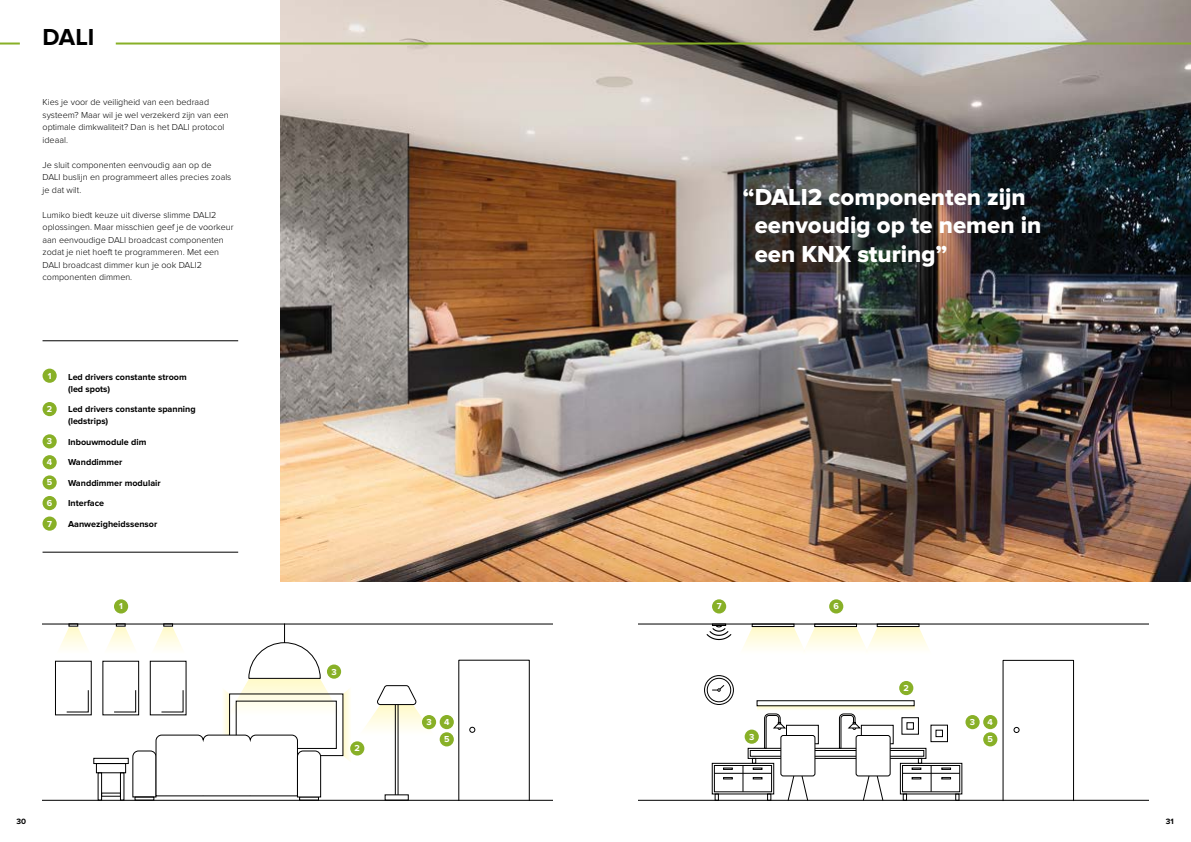
<style>
.page{position:relative;width:1191px;height:842px;background:#fff}
.page>*{position:absolute;margin:0;border:0;box-sizing:border-box;transform-origin:0 0}
.t1{font:24px/28.8px "Proxima Nova Extrabld";color:#fff}
.t2{font:700 24px "Proxima Nova";color:#000}
.t3{font:300 9px/12.5px "Proxima Nova";color:#000}
.t4{font:700 9px/12px "Proxima Nova";color:#000}
.t5{font:700 9px "Proxima Nova";color:#fff}
.t6{font:700 8px "Proxima Nova";color:#000}
</style>
<div class="page">
<img style="left:281px;top:0;width:910px;height:581px">
<hr style="left:395px;top:704px;width:1px;height:91px;background:#000">
<hr style="left:398px;top:704px;width:1px;height:91px;background:#000">
<div style="left:55px;top:661px;width:36px;height:54px;border:1px solid #000"></div>
<svg style="left:66px;top:690px;width:23px;height:22px"></svg>
<div style="left:94px;top:758px;width:34px;height:6px;border:1px solid #000"></div>
<div style="left:96px;top:763px;width:30px;height:10px;border:1px solid #000"></div>
<div style="left:98px;top:772px;width:4px;height:28px;border:1px solid #000"></div>
<div style="left:120px;top:772px;width:4px;height:28px;border:1px solid #000"></div>
<svg style="left:469px;top:727px;width:6px;height:5px"></svg>
<svg style="left:364px;top:685px;width:70px;height:51px"></svg>
<svg style="left:56px;top:624px;width:34px;height:25px"></svg>
<svg style="left:104px;top:624px;width:247px;height:173px"></svg>
<hr style="left:43px;top:623px;width:510px;height:1px;background:#000">
<hr style="left:43px;top:800px;width:510px;height:1px;background:#000">
<svg style="left:743px;top:627px;width:185px;height:24px"></svg>
<svg style="left:757px;top:706px;width:157px;height:4px"></svg>
<hr style="left:638px;top:623px;width:510px;height:1px;background:#000">
<hr style="left:638px;top:800px;width:510px;height:1px;background:#000">
<div style="left:1002px;top:660px;width:71px;height:141px;border:1px solid #000"></div>
<svg style="left:1013px;top:727px;width:6px;height:6px"></svg>
<div style="left:748px;top:748px;width:178px;height:11px;border:1px solid #000"></div>
<div style="left:750px;top:750px;width:174px;height:6px;border:1px solid #000"></div>
<div style="left:861px;top:725px;width:32px;height:19px;border:1px solid #000"></div>
<div style="left:935px;top:730px;width:7px;height:7px;border:1px solid #000"></div>
<div style="left:752px;top:624px;width:42px;height:3px;border:1px solid #000"></div>
<div style="left:814px;top:624px;width:42px;height:3px;border:1px solid #000"></div>
<div style="left:877px;top:624px;width:42px;height:3px;border:1px solid #000"></div>
<svg style="left:955px;top:794px;width:4px;height:6px"></svg>
<div style="left:900px;top:763px;width:62px;height:31px;border:1px solid #000"></div>
<div style="left:902px;top:765px;width:58px;height:27px;border:1px solid #000"></div>
<svg style="left:931px;top:765px;width:1px;height:27px"></svg>
<hr style="left:902px;top:773px;width:57px;height:1px;background:#000">
<svg style="left:912px;top:758px;width:10px;height:12px"></svg>
<svg style="left:912px;top:777px;width:9px;height:2px"></svg>
<svg style="left:941px;top:768px;width:9px;height:2px"></svg>
<svg style="left:941px;top:777px;width:9px;height:2px"></svg>
<svg style="left:767px;top:794px;width:4px;height:6px"></svg>
<svg style="left:715px;top:794px;width:3px;height:6px"></svg>
<div style="left:712px;top:763px;width:62px;height:31px;border:1px solid #000"></div>
<div style="left:714px;top:765px;width:58px;height:27px;border:1px solid #000"></div>
<svg style="left:742px;top:765px;width:1px;height:27px"></svg>
<hr style="left:714px;top:773px;width:57px;height:1px;background:#000">
<svg style="left:752px;top:758px;width:10px;height:12px"></svg>
<svg style="left:753px;top:777px;width:9px;height:2px"></svg>
<svg style="left:723px;top:768px;width:9px;height:2px"></svg>
<svg style="left:723px;top:777px;width:9px;height:2px"></svg>
<svg style="left:839px;top:713px;width:22px;height:36px"></svg>
<div style="left:786px;top:725px;width:32px;height:19px;border:1px solid #000"></div>
<svg style="left:764px;top:713px;width:22px;height:36px"></svg>
<svg style="left:876px;top:776px;width:7px;height:25px"></svg>
<svg style="left:862px;top:776px;width:7px;height:25px"></svg>
<div style="left:856px;top:735px;width:34px;height:41px;background:#fff;border-radius:2px"></div>
<div style="left:856px;top:735px;width:34px;height:41px;border:1px solid #000;border-radius:2px"></div>
<svg style="left:801px;top:776px;width:7px;height:25px"></svg>
<svg style="left:787px;top:776px;width:7px;height:25px"></svg>
<div style="left:781px;top:735px;width:34px;height:41px;background:#fff;border-radius:2px"></div>
<div style="left:780px;top:735px;width:35px;height:41px;border:1px solid #000;border-radius:2px"></div>
<div style="left:704px;top:675px;width:29px;height:30px;border:1px solid #000;border-radius:50%"></div>
<div style="left:707px;top:678px;width:24px;height:24px;border:1px solid #000;border-radius:50%"></div>
<svg style="left:712px;top:685px;width:12px;height:6px"></svg>
<svg style="left:706px;top:624px;width:25px;height:16px"></svg>
<div style="left:327px;top:664px;width:14px;height:15px;background:#88b027;border-radius:50%"></div>
<div style="left:350px;top:741px;width:14px;height:14px;background:#88b027;border-radius:50%"></div>
<div style="left:712px;top:599px;width:14px;height:14px;background:#88b027;border-radius:50%"></div>
<div style="left:829px;top:599px;width:14px;height:14px;background:#88b027;border-radius:50%"></div>
<div style="left:114px;top:599px;width:14px;height:14px;background:#88b027;border-radius:50%"></div>
<div style="left:440px;top:732px;width:14px;height:14px;background:#88b027;border-radius:50%"></div>
<div style="left:422px;top:715px;width:14px;height:14px;background:#88b027;border-radius:50%"></div>
<div style="left:440px;top:715px;width:14px;height:14px;background:#88b027;border-radius:50%"></div>
<div style="left:983px;top:732px;width:14px;height:14px;background:#88b027;border-radius:50%"></div>
<div style="left:965px;top:715px;width:14px;height:14px;background:#88b027;border-radius:50%"></div>
<div style="left:983px;top:715px;width:14px;height:14px;background:#88b027;border-radius:50%"></div>
<div style="left:744px;top:729px;width:15px;height:15px;background:#88b027;border-radius:50%"></div>
<div style="left:899px;top:681px;width:14px;height:14px;background:#88b027;border-radius:50%"></div>
<hr style="left:116px;top:43px;width:1075px;height:2px;background:#88b027">
<hr style="left:0;top:43px;width:20px;height:2px;background:#88b027">
<div style="left:43px;top:369px;width:14px;height:14px;background:#88b027;border-radius:50%"></div>
<div style="left:43px;top:402px;width:14px;height:14px;background:#88b027;border-radius:50%"></div>
<div style="left:43px;top:434px;width:14px;height:14px;background:#88b027;border-radius:50%"></div>
<div style="left:43px;top:455px;width:14px;height:14px;background:#88b027;border-radius:50%"></div>
<div style="left:43px;top:475px;width:14px;height:15px;background:#88b027;border-radius:50%"></div>
<div style="left:43px;top:496px;width:14px;height:14px;background:#88b027;border-radius:50%"></div>
<div style="left:43px;top:516px;width:14px;height:15px;background:#88b027;border-radius:50%"></div>
<hr style="left:43px;top:340px;width:195px;height:1px;background:#000">
<hr style="left:43px;top:552px;width:195px;height:1px;background:#000">
<h1 class="t2" style="left:43px;top:24px;width:53px">DALI</h1>
<p class="t3" style="left:43px;top:96px;width:188px">Kies je voor de veiligheid van een bedraad systeem? Maar wil je wel verzekerd zijn van een optimale dimkwaliteit? Dan is het DALI protocol ideaal.</p>
<p class="t3" style="left:43px;top:159px;width:190px">Je sluit componenten eenvoudig aan op de<br>DALI buslijn en programmeert alles precies zoals je dat wilt.</p>
<p class="t3" style="left:43px;top:209px;width:193px">Lumiko biedt keuze uit diverse slimme DALI2 oplossingen. Maar misschien geef je de voorkeur aan eenvoudige DALI broadcast componenten zodat je niet hoeft te programmeren. Met een DALI broadcast dimmer kun je ook DALI2 componenten dimmen.</p>
<p class="t5" style="left:48px;top:370px;width:5px">1</p>
<p class="t5" style="left:47px;top:404px;width:7px">2</p>
<p class="t5" style="left:47px;top:436px;width:7px">3</p>
<p class="t5" style="left:47px;top:457px;width:7px">4</p>
<p class="t5" style="left:47px;top:477px;width:7px">5</p>
<p class="t5" style="left:47px;top:498px;width:7px">6</p>
<p class="t5" style="left:47px;top:518px;width:6px">7</p>
<p class="t4" style="left:68px;top:371px;width:120px">Led drivers constante stroom (led spots)</p>
<p class="t4" style="left:68px;top:403px;width:129px">Led drivers constante spanning (ledstrips)</p>
<p class="t4" style="left:68px;top:436px;width:80px">Inbouwmodule dim</p>
<p class="t4" style="left:68px;top:456px;width:56px">Wanddimmer</p>
<p class="t4" style="left:68px;top:477px;width:94px">Wanddimmer modulair</p>
<p class="t4" style="left:68px;top:497px;width:38px">Interface</p>
<p class="t4" style="left:68px;top:518px;width:91px">Aanwezigheidssensor</p>
<h1 class="t1" style="left:755px;top:183px;width:288px;text-indent:-12px">“DALI2 componenten zijn eenvoudig op te nemen in een KNX sturing”</h1>
<p class="t5" style="left:119px;top:601px;width:5px">1</p>
<p class="t5" style="left:716px;top:601px;width:6px">7</p>
<p class="t5" style="left:833px;top:601px;width:7px">6</p>
<p class="t5" style="left:331px;top:666px;width:7px">3</p>
<p class="t5" style="left:354px;top:743px;width:7px">2</p>
<p class="t5" style="left:426px;top:717px;width:7px">3</p>
<p class="t5" style="left:444px;top:717px;width:7px">4</p>
<p class="t5" style="left:444px;top:734px;width:7px">5</p>
<p class="t5" style="left:749px;top:731px;width:7px">3</p>
<p class="t5" style="left:903px;top:683px;width:7px">2</p>
<p class="t5" style="left:970px;top:717px;width:7px">3</p>
<p class="t5" style="left:987px;top:717px;width:7px">4</p>
<p class="t5" style="left:987px;top:734px;width:7px">5</p>
<p class="t6" style="left:16px;top:817px;width:11px">30</p>
<p class="t6" style="left:1165px;top:817px;width:9px">31</p>
</div>
